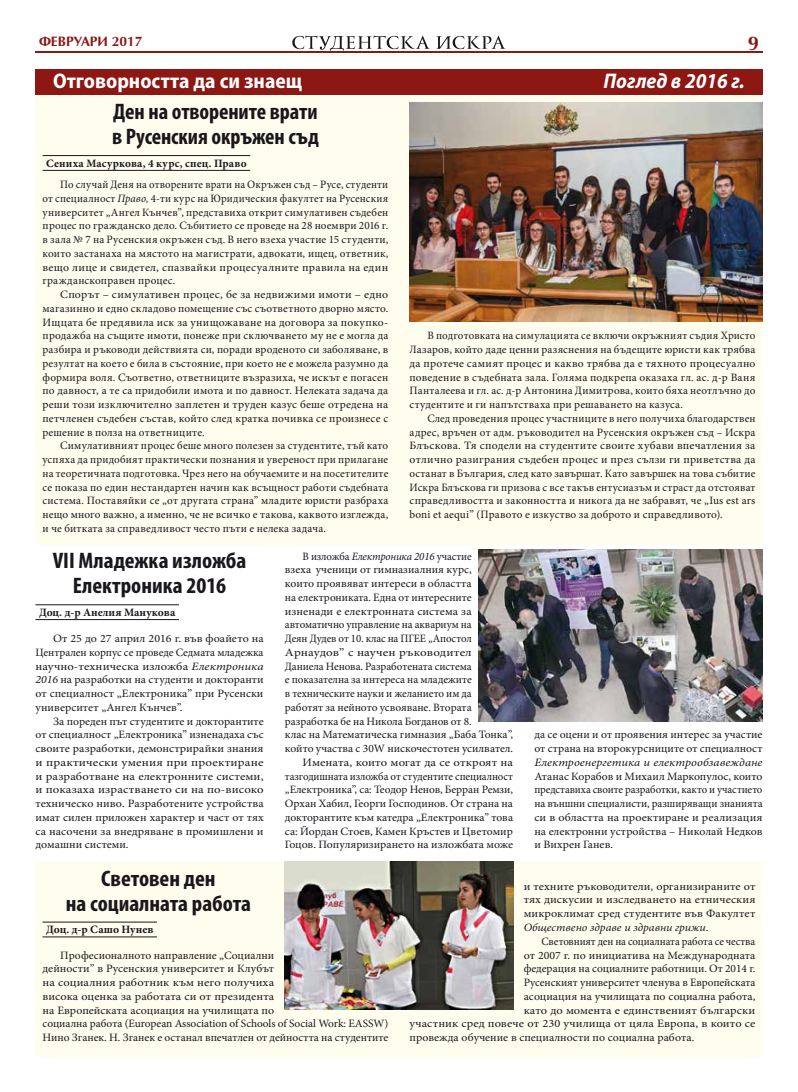
<style>
.page{position:relative;width:798px;height:1092px;background:#fff}
.page>*{position:absolute;margin:0;border:0;box-sizing:border-box;transform-origin:0 0}
.t1{font:700 condensed 22.5px/25px "Myriad Pro";color:#1a171c;text-align:center;scale:1.04 1}
.t2{font:700 condensed 22.5px/25px "Myriad Pro";color:#1a171c}
.t3{font:700 semi-condensed 21.25px "Myriad Pro";color:#fff}
.t4{font:italic 700 semi-condensed 21.25px "Myriad Pro";color:#fff}
.t5{font:700 20px "AG Opus C";color:#8c1713}
.t6{font:700 13.75px "AG Opus C";color:#8c1713}
.t7{font:11.25px/13.8px "Minion Pro";color:#1a171c;text-align:justify}
.t8{font:11.25px/13.8px "Minion Pro";color:#1a171c;text-align:justify;scale:1.04 1}
.t9{font:11.25px/13.8px "Minion Pro";color:#1a171c;text-align:justify;scale:1.06 1}
.t10{font:11.25px/13.8px "Minion Pro";color:#1a171c;text-align:justify;scale:1.07 1}
.t11{font:11.25px "Minion Pro";color:#1a171c;scale:1.05 1}
.t12{font:11.25px/13.8px "Minion Pro";color:#1a171c;text-align:justify;scale:1.08 1}
.t13{font:11.25px "Minion Pro";color:#1a171c;scale:1.1 1}
.t14{font:700 11.25px "Minion Pro";letter-spacing:.01em;color:#1a171c}
.t15{font:italic 11.25px "Minion Pro";letter-spacing:.005em;color:#1a171c;scale:1.1 1}
.t16{font:11.25px "Minion Pro";color:#1a171c;scale:1.12 1}
.t17{font:11.25px "Minion Pro";color:#1a171c;scale:1.16 1}
.s1{font-style:italic}
</style>
<div class="page">
<svg style="left:436px;top:36px;width:69px;height:13px"></svg>
<svg style="left:292px;top:35px;width:138px;height:17px"></svg>
<hr style="left:35px;top:52px;width:727px;height:1px;background:#8c1713">
<div style="left:35px;top:69px;width:727px;height:26px;background:#8c1713"></div>
<div style="left:35px;top:95px;width:727px;height:449px;background:#fffdee"></div>
<hr style="left:43px;top:155px;width:207px;height:1px;background:#1a171c">
<hr style="left:43px;top:170px;width:207px;height:1px;background:#1a171c">
<img style="left:409px;top:102px;width:353px;height:220px">
<hr style="left:35px;top:604px;width:144px;height:1px;background:#1a171c">
<hr style="left:35px;top:619px;width:144px;height:1px;background:#1a171c">
<div style="left:35px;top:861px;width:727px;height:195px;background:#fffdee"></div>
<hr style="left:43px;top:921px;width:114px;height:1px;background:#1a171c">
<hr style="left:43px;top:936px;width:114px;height:1px;background:#1a171c">
<img style="left:478px;top:549px;width:284px;height:172px">
<img style="left:285px;top:861px;width:228px;height:148px">
<p class="t6" style="left:39px;top:33px;width:105px">ФЕВРУАРИ 2017</p>
<h3 class="t5" style="left:747px;top:31px;width:13px">9</h3>
<h2 class="t3" style="left:53px;top:67px;width:250px">Отговорността да си знаещ</h2>
<h2 class="t4" style="left:603px;top:67px;width:143px">Поглед в 2016 г.</h2>
<h1 class="t2" style="left:112px;top:98px;width:208px">Ден на отворените врати в Русенския окръжен съд</h1>
<p class="t14" style="left:46px;top:155px;width:202px">Сениха Масуркова, 4 курс, спец. Право</p>
<p class="t7" style="left:43px;top:178px;width:347px;text-indent:18px">По случай Деня на отворените врати на Окръжен съд – Русе, студенти от специалност <span class="s1">Право,</span> 4-ти курс на Юридическия факултет на Русенския университет „Ангел Кънчев”, представиха открит симулативен съдебен процес по гражданско дело. Събитието се проведе на 28 ноември 2016 г. в зала № 7 на Русенския окръжен съд. В него взеха участие 15 студенти, които застанаха на мястото на магистрати, адвокати, ищец, ответник, вещо лице и свидетел, спазвайки процесуалните правила на един гражданскоправен процес.</p>
<p class="t9" style="left:43px;top:288px;width:327px;text-indent:18px">Спорът – симулативен процес, бе за недвижими имоти – едно магазинно и едно складово помещение със съответното дворно място.<br>Ищцата бе предявила иск за унищожаване на договора за покупко&shy;продажба на същите имоти, понеже при сключването му не е могла да разбира и ръководи действията си, поради вроденото си заболяване, в резултат на което е била в състояние, при което не е можела разумно да формира воля. Съответно, ответниците възразиха, че искът е погасен по давност, а те са придобили имота и по давност. Нелеката задача да реши този изключително заплетен и труден казус беше отредена на петчленен съдебен състав, който след кратка почивка се произнесе с решение в полза на ответниците.</p>
<p class="t7" style="left:43px;top:439px;width:347px;text-indent:18px">Симулативният процес беше много полезен за студентите, тъй като успяха да придобият практически познания и увереност при прилагане на теоретичната подготовка. Чрез него на обучаемите и на посетителите се показа по един нестандартен начин как всъщност работи съдебната система. Поставяйки се „от другата страна” младите юристи разбраха нещо много важно, а именно, че не всичко е такова, каквото изглежда, и че битката за справедливост често пъти е нелека задача.</p>
<p class="t7" style="left:409px;top:329px;width:347px;text-indent:18px">В подготовката на симулацията се включи окръжният съдия Христо Лазаров, който даде ценни разяснения на бъдещите юристи как трябва да протече самият процес и какво трябва да е тяхното процесуално поведение в съдебната зала. Голяма подкрепа оказаха гл. ас. д-р Ваня Панталеева и гл. ас. д-р Антонина Димитрова, които бяха неотлъчно до студентите и ги напътстваха при решаването на казуса.</p>
<p class="t7" style="left:409px;top:411px;width:347px;text-indent:18px">След проведения процес участниците в него получиха благодарствен адрес, връчен от адм. ръководител на Русенския окръжен съд – Искра Блъскова. Тя сподели на студентите своите хубави впечатления за отлично разиграния съдебен процес и през сълзи ги приветства да останат в България, след като завършат. Като завършек на това събитие Искра Блъскова ги призова с все такъв ентусиазъм и страст да отстояват справедливостта и законността и никога да не забравят, че „Ius est ars boni et aequi” (Правото е изкуство за доброто и справедливото).</p>
<h1 class="t1" style="left:53px;top:547px;width:188px">VII Младежка изложба<br>Електроника 2016</h1>
<p class="t14" style="left:39px;top:604px;width:138px">Доц. д-р Анелия Манукова</p>
<p class="t10" style="left:35px;top:631px;width:215px;text-indent:18px">От 25 до 27 април 2016 г. във фоайето на Централен корпус се проведе Седмата младежка научно-техническа изложба <span class="s1">Електроника 2016</span> на разработки на студенти и докторанти от специалност „Електроника” при Русенски университет „Ангел Кънчев”.</p>
<p class="t8" style="left:35px;top:714px;width:221px;text-indent:18px">За пореден път студентите и докторантите от специалност „Електроника” изненадаха със своите разработки, демонстрирайки знания и практически умения при проектиране и разработване на електронните системи, и показаха израстването си на по-високо техническо ниво. Разработените устройства имат силен приложен характер и част от тях са насочени за внедряване в промишлени и домашни системи.</p>
<p class="t7" style="left:302px;top:549px;width:170px">В изложба <span class="s1">Електроника 2016</span> участие</p>
<p class="t7" style="left:285px;top:563px;width:188px">взеха ученици от гимназиалния курс,</p>
<p class="t11" style="left:285px;top:576px;width:179px">които проявяват интереси в областта</p>
<p class="t7" style="left:285px;top:590px;width:188px">на електрониката. Една от интересните</p>
<p class="t10" style="left:285px;top:604px;width:176px">изненади е електронната система за</p>
<p class="t7" style="left:285px;top:618px;width:188px">автоматично управление на аквариум на</p>
<p class="t7" style="left:285px;top:631px;width:188px">Деян Дудев от 10. клас на ПГЕЕ „Апостол</p>
<p class="t17" style="left:285px;top:644px;width:162px">Арнаудов” с научен ръководител</p>
<p class="t7" style="left:285px;top:659px;width:188px">Даниела Ненова. Разработената система</p>
<p class="t7" style="left:285px;top:673px;width:188px">е показателна за интереса на младежите</p>
<p class="t7" style="left:285px;top:686px;width:188px">в техническите науки и желанието им да</p>
<p class="t7" style="left:285px;top:700px;width:188px">работят за нейното усвояване. Втората</p>
<p class="t7" style="left:285px;top:714px;width:188px">разработка бе на Никола Богданов от 8.</p>
<p class="t7" style="left:285px;top:728px;width:229px">клас на Математическа гимназия „Баба Тонка”,</p>
<p class="t7" style="left:285px;top:741px;width:230px">който участва с 30W нискочестотен усилвател.</p>
<p class="t16" style="left:302px;top:754px;width:189px">Имената, които могат да се откроят на</p>
<p class="t7" style="left:285px;top:769px;width:229px">тазгодишната изложба от студентите специалност</p>
<p class="t7" style="left:285px;top:783px;width:229px">„Електроника”, са: Теодор Ненов, Берран Ремзи,</p>
<p class="t7" style="left:285px;top:796px;width:229px">Орхан Хабил, Георги Господинов. От страна на</p>
<p class="t7" style="left:285px;top:810px;width:229px">докторантите към катедра „Електроника” това</p>
<p class="t8" style="left:285px;top:824px;width:221px">са: Йордан Стоев, Камен Кръстев и Цветомир</p>
<p class="t11" style="left:285px;top:837px;width:219px">Гоцов. Популяризирането на изложбата може</p>
<p class="t8" style="left:534px;top:728px;width:221px">да се оцени и от проявения интерес за участие от страна на второкурсниците от специалност</p>
<p class="t15" style="left:534px;top:754px;width:209px">Електроенергетика и електрообзавеждане</p>
<p class="t8" style="left:534px;top:769px;width:221px">Атанас Корабов и Михаил Маркопулос, които представиха своите разработки, както и участието на външни специалисти, разширяващи знанията си в областта на проектиране и реализация на електронни устройства – Николай Недков и Вихрен Ганев.</p>
<h1 class="t1" style="left:66px;top:865px;width:179px">Световен ден<br>на социалната работа</h1>
<p class="t14" style="left:46px;top:921px;width:109px">Доц. д-р Сашо Нунев</p>
<p class="t7" style="left:43px;top:948px;width:347px;text-align:left;text-indent:18px">Професионалното направление „Социални<br>дейности” в Русенския университет и Клубът<br>на социалния работник към него получиха<br>висока оценка за работата си от президента<br>на Европейската асоциация на училищата по<br>социална работа (European Association of Schools of Social Work: EASSW)<br>Нино Зганек. Н. Зганек е останал впечатлен от дейността на студентите</p>
<p class="t12" style="left:523px;top:879px;width:216px">и техните ръководители, организираните от тях дискусии и изследването на етническия микроклимат сред студентите във Факултет <span class="s1">Обществено здраве и здравни грижи</span>.</p>
<p class="t7" style="left:541px;top:934px;width:215px">Световният ден на социалната работа се чества</p>
<p class="t9" style="left:523px;top:948px;width:220px">от 2007 г. по инициатива на Международната</p>
<p class="t7" style="left:523px;top:961px;width:233px">федерация на социалните работници. От 2014 г.</p>
<p class="t7" style="left:523px;top:975px;width:233px">Русенският университет членува в Европейската</p>
<p class="t11" style="left:523px;top:988px;width:222px">асоциация на училищата по социална работа,</p>
<p class="t13" style="left:523px;top:1002px;width:212px">като до момента е единственият български</p>
<p class="t13" style="left:409px;top:1016px;width:316px">участник сред повече от 230 училища от цяла Европа, в които се</p>
<p class="t11" style="left:409px;top:1029px;width:272px">провежда обучение в специалности по социална работа.</p>
</div>
